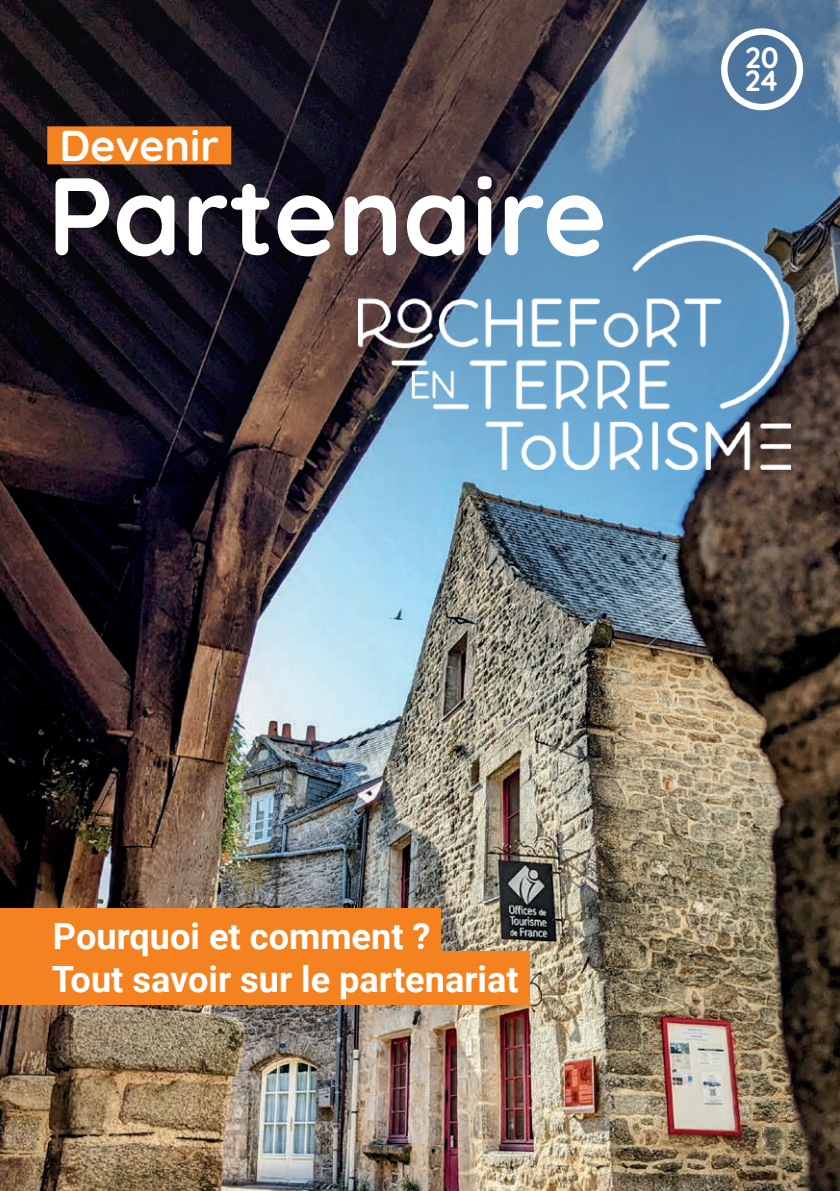
<style>
.page{position:relative;width:840px;height:1191px;background:#fff}
.page>*{position:absolute;margin:0;border:0;box-sizing:border-box;transform-origin:0 0}
.t1{font:700 109.8px "Quicksand";color:#fff}
.t2{font:700 43.2px "Quicksand";color:#fff}
.t3{font:700 36px/43.2px "Roboto";color:#fff}
.t4{font:700 29.2px/23.4px "Quicksand";color:#fff}
</style>
<div class="page">
<img style="left:0;top:577px;width:839px;height:614px">
<img style="left:0;top:0;width:839px;height:577px">
<div style="left:720px;top:28px;width:82px;height:82px;border:6px solid #fff;border-radius:50%"></div>
<div style="left:47px;top:126px;width:184px;height:38px;background:#f58220"></div>
<img style="left:359px;top:235px;width:431px;height:234px">
<div style="left:0;top:908px;width:440px;height:53px;background:#f58220"></div>
<div style="left:0;top:951px;width:529px;height:53px;background:#f58220"></div>
<p class="t2" style="left:59px;top:113px;width:161px">Devenir</p>
<h1 class="t1" style="left:47px;top:131px;width:560px">Partenaire</h1>
<p class="t4" style="left:744px;top:43px;width:36px">20<br>24</p>
<p class="t3" style="left:52px;top:913px;width:468px">Pourquoi et comment ?<br>Tout savoir sur le partenariat</p>
</div>
